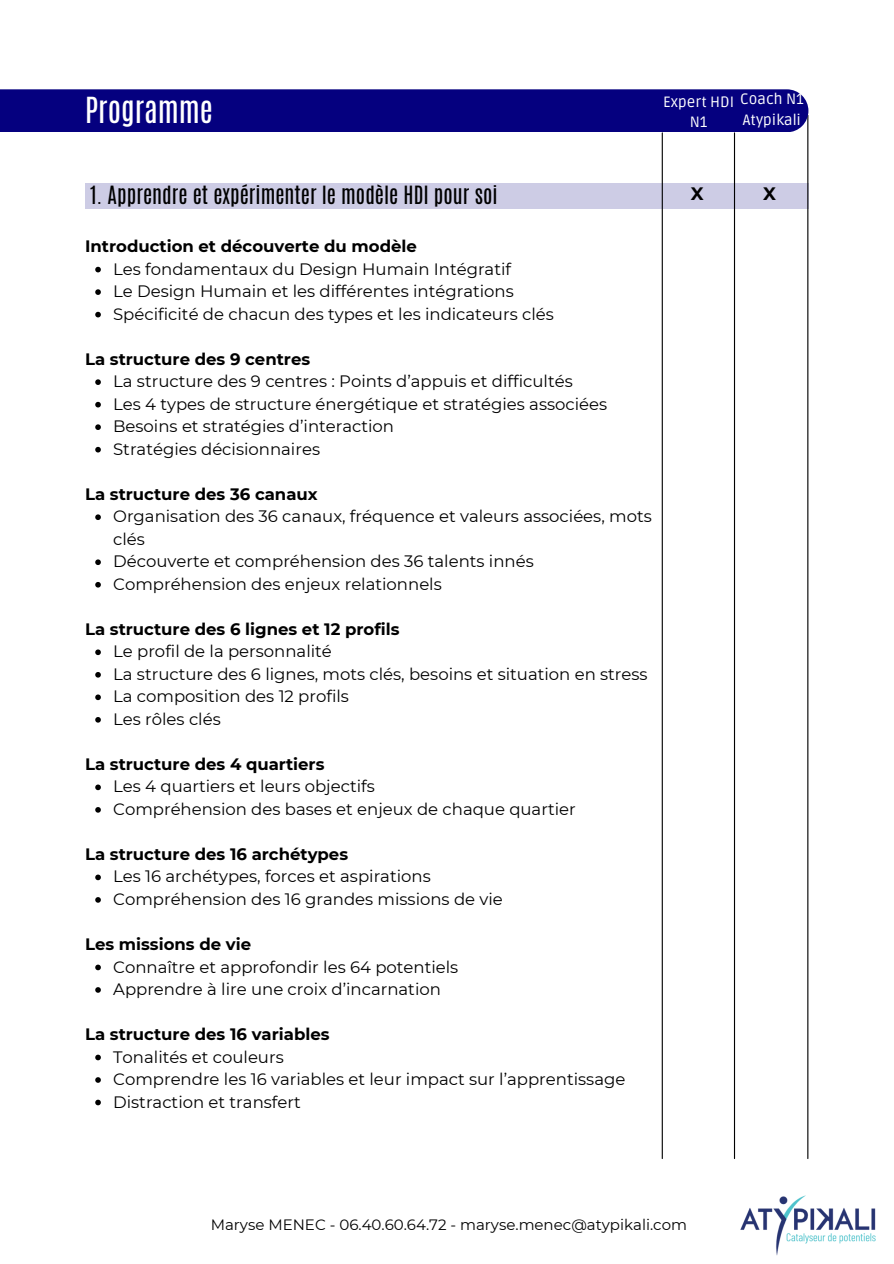
<style>
.page{position:relative;width:894px;height:1264px;background:#fff}
.page>*{position:absolute;margin:0;border:0;box-sizing:border-box;transform-origin:0 0}
.t1{font:30px "Antonio";color:#fff}
.t2{font:21px "Antonio";color:#000}
.t3{font:700 18px "Montserrat";color:#000}
.t4{font:16.5px/22.5px "Montserrat";color:#000}
.t5{font:700 16.5px "Montserrat";color:#000}
.t6{font:15px "Montserrat";color:#000}
.t7{font:15px/20.2px "Ruda";color:#fff;text-align:center}
</style>
<div class="page">
<img style="left:740px;top:1195px;width:136px;height:61px">
<div style="left:85px;top:183px;width:723px;height:25px;background:#cdcce5"></div>
<svg style="left:95px;top:267px;width:6px;height:5px"></svg>
<svg style="left:95px;top:289px;width:6px;height:6px"></svg>
<svg style="left:95px;top:312px;width:6px;height:5px"></svg>
<svg style="left:95px;top:379px;width:6px;height:6px"></svg>
<svg style="left:95px;top:402px;width:6px;height:5px"></svg>
<svg style="left:95px;top:424px;width:6px;height:6px"></svg>
<svg style="left:95px;top:447px;width:6px;height:5px"></svg>
<svg style="left:95px;top:514px;width:6px;height:6px"></svg>
<svg style="left:95px;top:559px;width:6px;height:6px"></svg>
<svg style="left:95px;top:582px;width:6px;height:5px"></svg>
<svg style="left:95px;top:649px;width:6px;height:6px"></svg>
<svg style="left:95px;top:672px;width:6px;height:5px"></svg>
<svg style="left:95px;top:694px;width:6px;height:6px"></svg>
<svg style="left:95px;top:717px;width:6px;height:5px"></svg>
<svg style="left:95px;top:784px;width:6px;height:6px"></svg>
<svg style="left:95px;top:807px;width:6px;height:5px"></svg>
<svg style="left:95px;top:874px;width:6px;height:6px"></svg>
<svg style="left:95px;top:897px;width:6px;height:5px"></svg>
<svg style="left:95px;top:964px;width:6px;height:6px"></svg>
<svg style="left:95px;top:987px;width:6px;height:5px"></svg>
<svg style="left:95px;top:1054px;width:6px;height:6px"></svg>
<svg style="left:95px;top:1077px;width:6px;height:5px"></svg>
<svg style="left:95px;top:1099px;width:6px;height:6px"></svg>
<hr style="left:661px;top:133px;width:1px;height:1025px;background:#000">
<hr style="left:733px;top:133px;width:1px;height:1025px;background:#000">
<hr style="left:807px;top:115px;width:1px;height:1043px;background:#000">
<div style="left:0;top:89px;width:808px;height:43px;background:#05007f"></div>
<p class="t1" style="left:85px;top:88px;width:129px">Programme</p>
<p class="t7" style="left:663px;top:92px;width:72px">Expert HDI<br>N1</p>
<h3 class="t7" style="left:740px;top:89px;width:65px">Coach N1</h3>
<p class="t7" style="left:742px;top:110px;width:60px">Atypikali</p>
<p class="t2" style="left:90px;top:180px;width:408px">1. Apprendre et expérimenter le modèle HDI pour soi</p>
<p class="t5" style="left:85px;top:236px;width:333px">Introduction et découverte du modèle</p>
<p class="t4" style="left:113px;top:257px;width:399px">Les fondamentaux du Design Humain Intégratif</p>
<p class="t4" style="left:113px;top:280px;width:402px">Le Design Humain et les différentes intégrations</p>
<p class="t4" style="left:113px;top:302px;width:442px">Spécificité de chacun des types et les indicateurs clés</p>
<h2 class="t5" style="left:85px;top:349px;width:226px">La structure des 9 centres</h2>
<h3 class="t4" style="left:113px;top:370px;width:461px">La structure des 9 centres : Points d’appuis et difficultés</h3>
<p class="t4" style="left:113px;top:392px;width:495px">Les 4 types de structure énergétique et stratégies associées</p>
<p class="t4" style="left:113px;top:415px;width:282px">Besoins et stratégies d’interaction</p>
<p class="t4" style="left:113px;top:437px;width:208px">Stratégies décisionnaires</p>
<h3 class="t5" style="left:85px;top:484px;width:234px">La structure des 36 canaux</h3>
<p class="t4" style="left:113px;top:505px;width:540px">Organisation des 36 canaux, fréquence et valeurs associées, mots clés</p>
<p class="t4" style="left:113px;top:550px;width:422px">Découverte et compréhension des 36 talents innés</p>
<p class="t4" style="left:113px;top:572px;width:330px">Compréhension des enjeux relationnels</p>
<p class="t5" style="left:85px;top:619px;width:316px">La structure des 6 lignes et 12 profils</p>
<h3 class="t4" style="left:113px;top:640px;width:220px">Le profil de la personnalité</h3>
<p class="t4" style="left:113px;top:662px;width:536px">La structure des 6 lignes, mots clés, besoins et situation en stress</p>
<p class="t4" style="left:113px;top:685px;width:237px">La composition des 12 profils</p>
<p class="t4" style="left:113px;top:707px;width:109px">Les rôles clés</p>
<h3 class="t5" style="left:85px;top:754px;width:241px">La structure des 4 quartiers</h3>
<p class="t4" style="left:113px;top:775px;width:263px">Les 4 quartiers et leurs objectifs</p>
<p class="t4" style="left:113px;top:797px;width:464px">Compréhension des bases et enjeux de chaque quartier</p>
<p class="t5" style="left:85px;top:844px;width:264px">La structure des 16 archétypes</p>
<p class="t4" style="left:113px;top:865px;width:319px">Les 16 archétypes, forces et aspirations</p>
<h3 class="t4" style="left:113px;top:887px;width:391px">Compréhension des 16 grandes missions de vie</h3>
<p class="t5" style="left:85px;top:934px;width:167px">Les missions de vie</p>
<p class="t4" style="left:113px;top:955px;width:346px">Connaître et approfondir les 64 potentiels</p>
<h3 class="t4" style="left:113px;top:977px;width:329px">Apprendre à lire une croix d’incarnation</h3>
<p class="t5" style="left:85px;top:1024px;width:246px">La structure des 16 variables</p>
<p class="t4" style="left:113px;top:1045px;width:172px">Tonalités et couleurs</p>
<h3 class="t4" style="left:113px;top:1067px;width:513px">Comprendre les 16 variables et leur impact sur l’apprentissage</h3>
<p class="t4" style="left:113px;top:1090px;width:189px">Distraction et transfert</p>
<p class="t3" style="left:690px;top:183px;width:14px">X</p>
<p class="t3" style="left:763px;top:183px;width:14px">X</p>
<p class="t6" style="left:211px;top:1215px;width:477px">Maryse MENEC - 06.40.60.64.72 - maryse.menec@atypikali.com</p>
</div>
